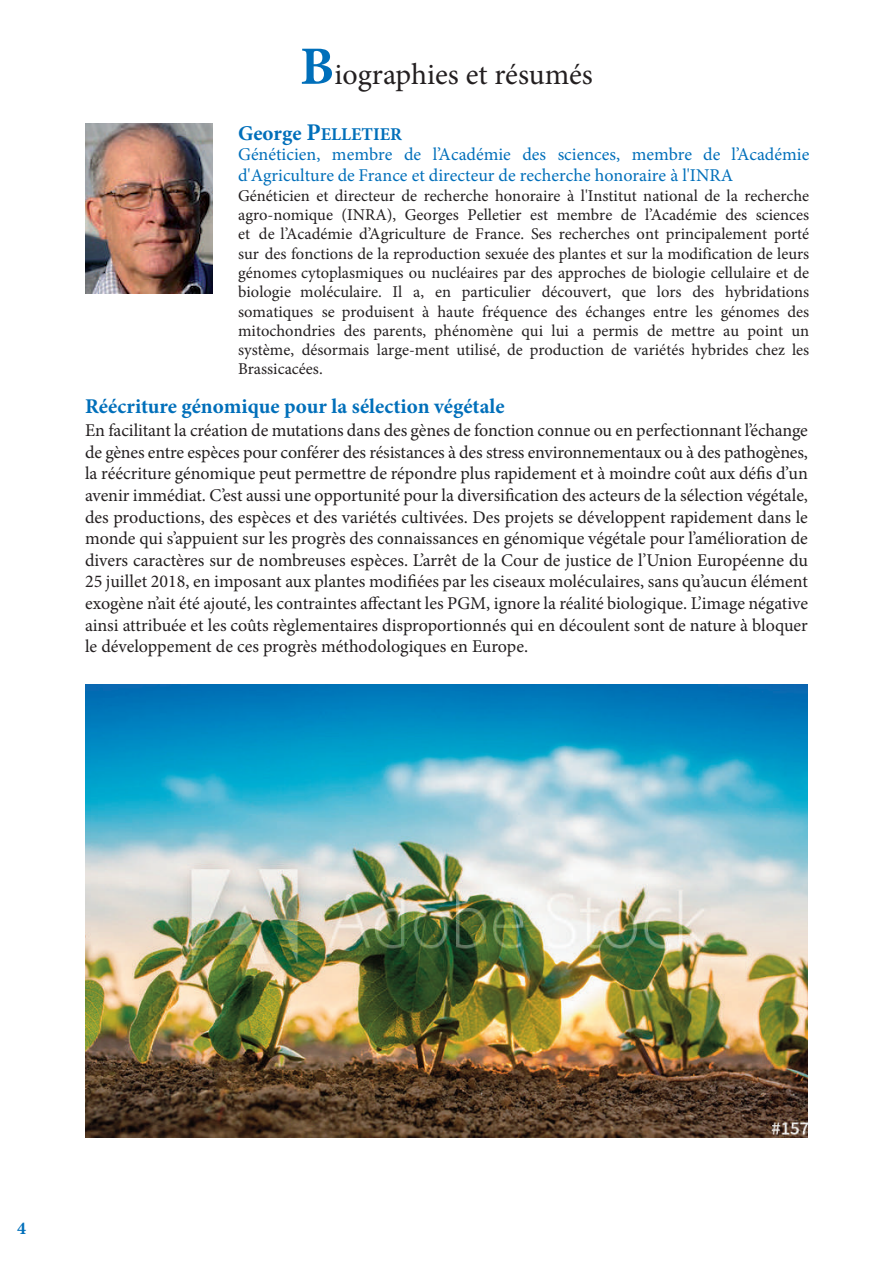
<style>
.page{position:relative;width:893px;height:1263px;background:#fff}
.page>*{position:absolute;margin:0;border:0;box-sizing:border-box;transform-origin:0 0}
.t1{font:30px "Minion Pro";color:#231f20}
.t2{font:700 21px "Minion Pro";color:#006fba}
.t3{font:18px/21.6px "Minion Pro";color:#231f20;text-align:justify}
.t4{font:18px/20.2px "Minion Pro";color:#006fba}
.t5{font:700 18px "Minion Pro";color:#006fba}
.t6{font:16.5px/19.2px "Minion Pro";color:#231f20;text-align:justify}
.s1{font-weight:700;font-size:54px;color:#006fba}
.s2{font-weight:700;font-size:21px}
.s3{font-weight:700;font-size:24px}
.s4{font-weight:700}
</style>
<div class="page">
<img style="left:85px;top:123px;width:128px;height:170px">
<img style="left:85px;top:685px;width:723px;height:452px">
<h1 class="t1" style="left:300px;top:63px;width:294px"><span class="s1">B</span>iographies et résumés</h1>
<p class="t4" style="left:238px;top:126px;width:573px"><span class="s2">George</span> <span class="s3">P</span><span class="s4">elletIeR<br></span>Généticien, membre de l’Académie des sciences, membre de l’Académie d'Agriculture de France et directeur de recherche honoraire à l'INRA</p>
<p class="t6" style="left:238px;top:187px;width:573px">Généticien et directeur de recherche honoraire à l'Institut national de la recherche agro-nomique (INRA), Georges Pelletier est membre de l’Académie des sciences et de l’Académie d’Agriculture de France. Ses recherches ont principalement porté sur des fonctions de la reproduction sexuée des plantes et sur la modification de leurs génomes cytoplasmiques ou nucléaires par des approches de biologie cellulaire et de biologie moléculaire. Il a, en particulier découvert, que lors des hybridations somatiques se produisent à haute fréquence des échanges entre les génomes des mitochondries des parents, phénomène qui lui a permis de mettre au point un système, désormais large-ment utilisé, de production de variétés hybrides chez les Brassicacées.</p>
<p class="t2" style="left:85px;top:399px;width:421px">Réécriture génomique pour la sélection végétale</p>
<p class="t3" style="left:85px;top:421px;width:724px">En facilitant la création de mutations dans des gènes de fonction connue ou en perfectionnant l’échange de gènes entre espèces pour conférer des résistances à des stress environnementaux ou à des pathogènes, la réécriture génomique peut permettre de répondre plus rapidement et à moindre coût aux défis d’un avenir immédiat. C’est aussi une opportunité pour la diversification des acteurs de la sélection végétale, des productions, des espèces et des variétés cultivées. Des projets se développent rapidement dans le monde qui s’appuient sur les progrès des connaissances en génomique végétale pour l’amélioration de divers caractères sur de nombreuses espèces. L’arrêt de la Cour de justice de l’Union Européenne du 25 juillet 2018, en imposant aux plantes modifiées par les ciseaux moléculaires, sans qu’aucun élément exogène n’ait été ajouté, les contraintes affectant les PGM, ignore la réalité biologique. L’image négative ainsi attribuée et les coûts règlementaires disproportionnés qui en découlent sont de nature à bloquer le développement de ces progrès méthodologiques en Europe.</p>
<p class="t5" style="left:17px;top:1221px;width:10px">4</p>
</div>
